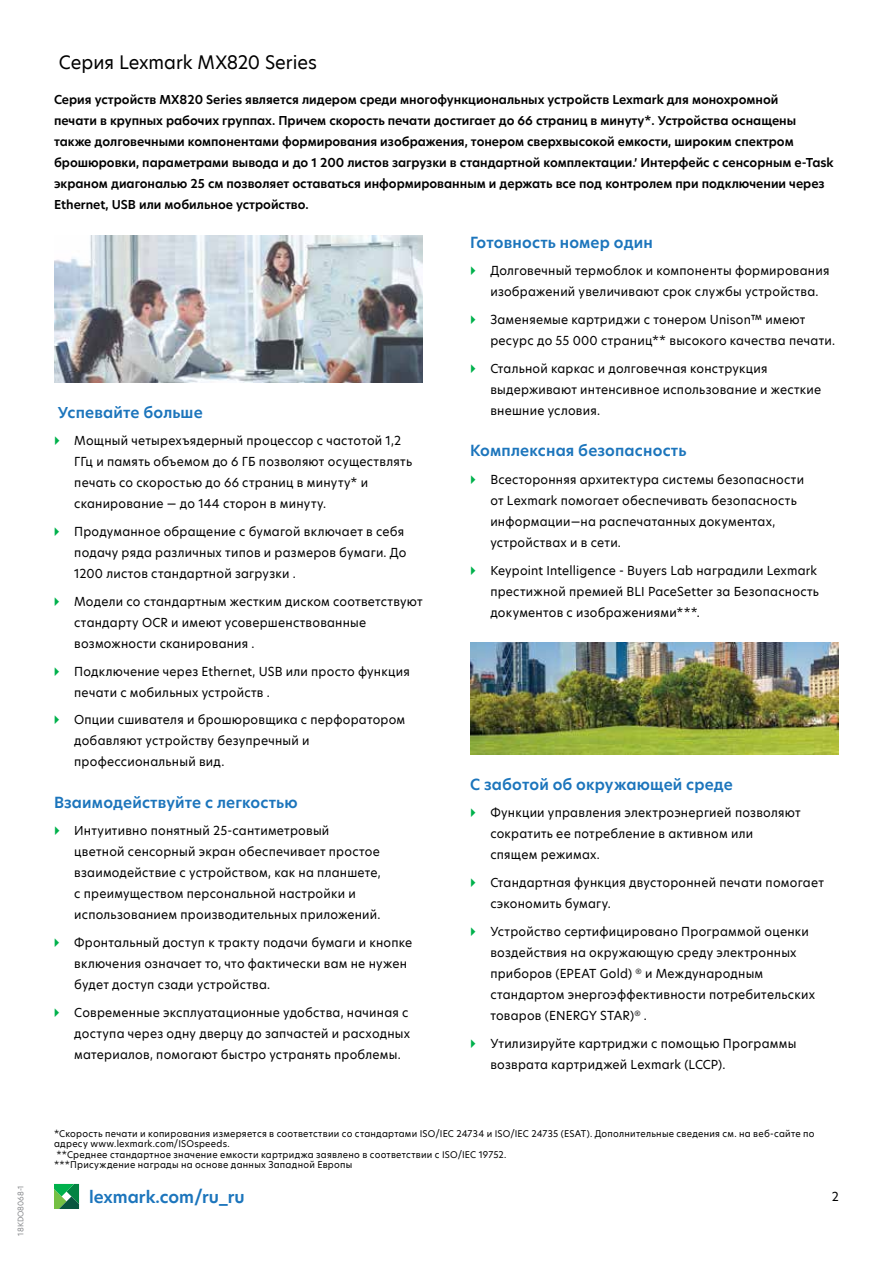
<style>
.page{position:relative;width:893px;height:1263px;background:#fff}
.page>*{position:absolute;margin:0;border:0;box-sizing:border-box;transform-origin:0 0}
.t1{font:18px "TP Hero";color:#000}
.t2{font:600 16.5px "TP Hero";color:#1c75bc}
.t3{font:600 15px "TP Hero";letter-spacing:.01em;color:#1c75bc}
.t4{font:12px/21px "TP Hero";letter-spacing:.02em;color:#000}
.t5{font:600 12px/21px "TP Hero";color:#000}
.t6{font:9px/10.5px "TP Hero";letter-spacing:.03em;color:#000}
.t7{font:7.5px "TP Hero";color:#888a8d}
</style>
<div class="page">
<svg style="left:54px;top:1184px;width:25px;height:25px"></svg>
<img style="left:54px;top:235px;width:369px;height:147px">
<img style="left:470px;top:643px;width:369px;height:111px">
<p class="t7" style="left:16px;top:1235px;width:52px;rotate:-90deg">18KDO8068-1</p>
<h1 class="t1" style="left:59px;top:50px;width:259px">Серия Lexmark MX820 Series</h1>
<p class="t5" style="left:54px;top:89px;width:781px">Серия устройств MX820 Series является лидером среди многофункциональных устройств Lexmark для монохромной<br>печати в крупных рабочих группах. Причем скорость печати достигает до 66 страниц в минуту*. Устройства оснащены также долговечными компонентами формирования изображения, тонером сверхвысокой емкости, широким спектром брошюровки, параметрами вывода и до 1 200 листов загрузки в стандартной комплектации.’ Интерфейс с сенсорным e-Task экраном диагональю 25 см позволяет оставаться информированным и держать все под контролем при подключении через Ethernet, USB или мобильное устройство.</p>
<p class="t3" style="left:58px;top:402px;width:146px">Успевайте больше</p>
<p class="t4" style="left:74px;top:430px;width:339px">Мощный четырехъядерный процессор с частотой 1,2<br>ГГц и память объемом до 6 ГБ позволяют осуществлять печать со скоростью до 66 страниц в минуту* и сканирование — до 144 сторон в минуту.</p>
<p class="t4" style="left:74px;top:521px;width:334px">Продуманное обращение с бумагой включает в себя подачу ряда различных типов и размеров бумаги. До<br>1200 листов стандартной загрузки .</p>
<p class="t4" style="left:74px;top:591px;width:350px">Модели со стандартным жестким диском соответствуют стандарту OCR и имеют усовершенствованные возможности сканирования .</p>
<p class="t4" style="left:74px;top:660px;width:337px">Подключение через Ethernet, USB или просто функция печати с мобильных устройств .</p>
<p class="t4" style="left:74px;top:709px;width:333px">Опции сшивателя и брошюровщика с перфоратором добавляют устройству безупречный и профессиональный вид.</p>
<p class="t3" style="left:54px;top:792px;width:245px">Взаимодействуйте с легкостью</p>
<p class="t4" style="left:74px;top:820px;width:308px">Интуитивно понятный 25-сантиметровый цветной сенсорный экран обеспечивает простое взаимодействие с устройством, как на планшете, с преимуществом персональной настройки и использованием производительных приложений.</p>
<p class="t4" style="left:74px;top:932px;width:340px">Фронтальный доступ к тракту подачи бумаги и кнопке включения означает то, что фактически вам не нужен будет доступ сзади устройства.</p>
<p class="t4" style="left:74px;top:1002px;width:338px">Современные эксплуатационные удобства, начиная с доступа через одну дверцу до запчастей и расходных материалов, помогают быстро устранять проблемы.</p>
<p class="t3" style="left:470px;top:232px;width:184px">Готовность номер один</p>
<p class="t4" style="left:490px;top:260px;width:341px">Долговечный термоблок и компоненты формирования изображений увеличивают срок службы устройства.</p>
<p class="t4" style="left:490px;top:309px;width:346px">Заменяемые картриджи с тонером Unison™ имеют ресурс до 55 000 страниц** высокого качества печати.</p>
<p class="t4" style="left:490px;top:358px;width:332px">Стальной каркас и долговечная конструкция выдерживают интенсивное использование и жесткие внешние условия.</p>
<p class="t3" style="left:470px;top:440px;width:218px">Комплексная безопасность</p>
<p class="t4" style="left:490px;top:469px;width:315px">Всесторонняя архитектура системы безопасности от Lexmark помогает обеспечивать безопасность информации—на распечатанных документах, устройствах и в сети.</p>
<p class="t4" style="left:490px;top:559px;width:330px">Keypoint Intelligence - Buyers Lab наградили Lexmark престижной премией BLI PaceSetter за Безопасность документов с изображениями***.</p>
<p class="t3" style="left:470px;top:774px;width:264px">С заботой об окружающей среде</p>
<p class="t4" style="left:490px;top:802px;width:312px">Функции управления электроэнергией позволяют сократить ее потребление в активном или спящем режимах.</p>
<p class="t4" style="left:490px;top:872px;width:335px">Стандартная функция двусторонней печати помогает сэкономить бумагу.</p>
<p class="t4" style="left:490px;top:921px;width:326px">Устройство сертифицировано Программой оценки воздействия на окружающую среду электронных приборов (EPEAT Gold) <sup>®</sup> и Международным стандартом энергоэффективности потребительских товаров (ENERGY STAR)<sup>®</sup> .</p>
<p class="t4" style="left:490px;top:1032px;width:308px">Утилизируйте картриджи с помощью Программы возврата картриджей Lexmark (LCCP).</p>
<p class="t6" style="left:54px;top:1128px;width:762px">*Скорость печати и копирования измеряется в соответствии со стандартами ISO/IEC 24734 и ISO/IEC 24735 (ESAT). Дополнительные сведения см. на веб-сайте по адресу www.lexmark.com/ISOspeeds.<br>**Среднее стандартное значение емкости картриджа заявлено в соответствии с ISO/IEC 19752.<br>***Присуждение награды на основе данных Западной Европы</p>
<h2 class="t2" style="left:89px;top:1186px;width:157px">lexmark.com/ru_ru</h2>
<p class="t4" style="left:832px;top:1186px;width:9px">2</p>
</div>
